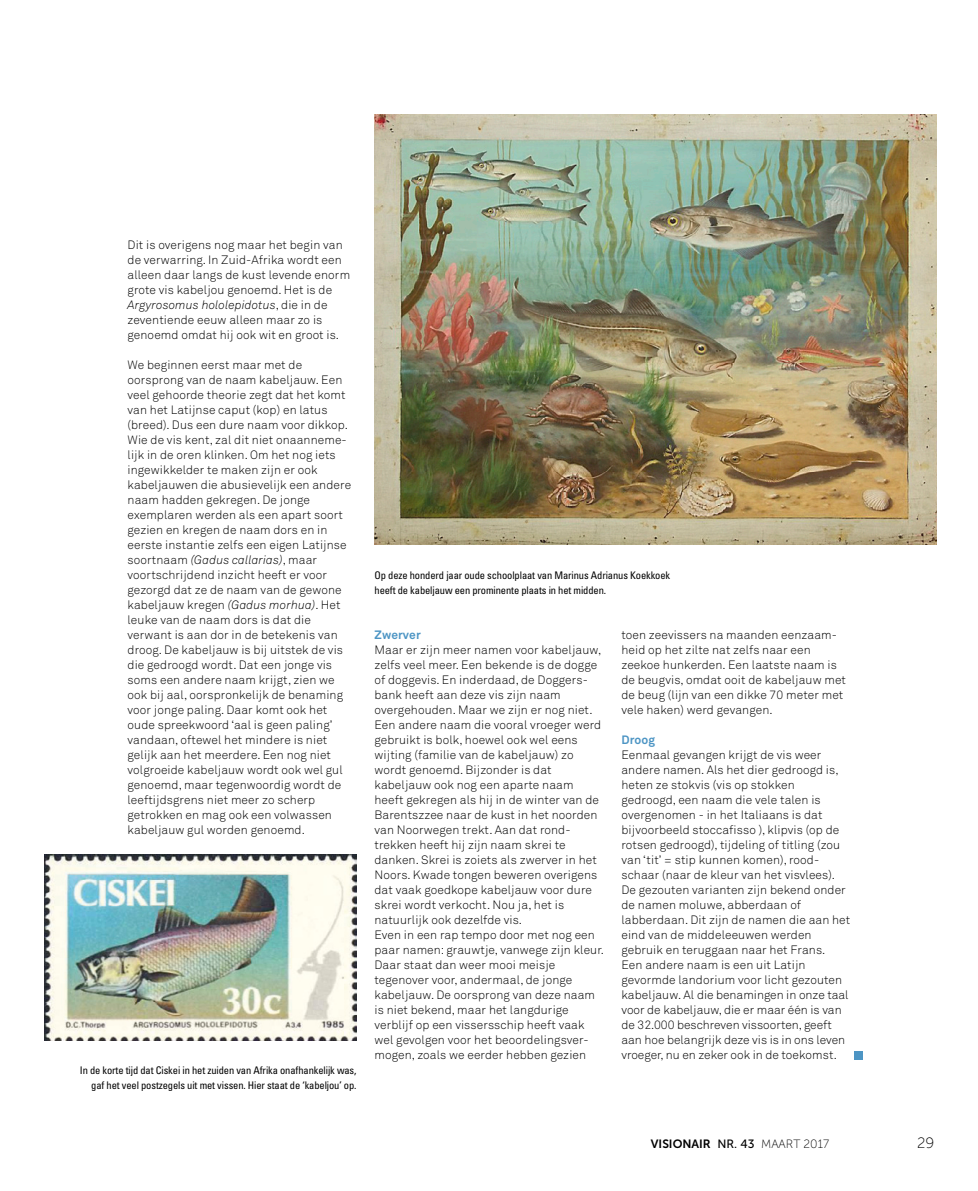
<style>
.page{position:relative;width:978px;height:1191px;background:#fff}
.page>*{position:absolute;margin:0;border:0;box-sizing:border-box;transform-origin:0 0}
.t1{font:15px "Museo Sans 100";color:#000}
.VIS___Plat_Akurat_8{font:300 12px/15px "Akkurat";letter-spacing:.01em;color:#000}
.t2{font:12px "Museo Sans 700";color:#000}
.VIS___Tussenkopje_Ak{font:700 12px "Akkurat";letter-spacing:.01em;color:#4d95c4}
.VIS___Plat_Akurat_8-2{font:700 12px "Akkurat";letter-spacing:.01em;color:#4d95c4}
.VIS___Fotobijschrift{font:condensed 10.5px "Univers";letter-spacing:-.01em;color:#000}
.s1{font-style:italic}
.s2{font-family:"Museo Sans 500"}
.s3{font-family:"Museo Sans 100"}
</style>
<div class="page">
<img style="left:44px;top:854px;width:312px;height:186px">
<img style="left:375px;top:114px;width:562px;height:430px">
<div style="left:855px;top:1051px;width:8px;height:8px;background:#4d95c4"></div>
<p class="VIS___Plat_Akurat_8" style="left:128px;top:238px;width:224px">Dit is overigens nog maar het begin van de verwarring. In Zuid-Afrika wordt een alleen daar langs de kust levende enorm grote vis kabeljou genoemd. Het is de <span class="s1">Argyrosomus hololepidotus</span>, die in de zeventiende eeuw alleen maar zo is genoemd omdat hij ook wit en groot is.</p>
<p class="VIS___Plat_Akurat_8" style="left:128px;top:358px;width:225px">We beginnen eerst maar met de oorsprong van de naam kabeljauw. Een veel gehoorde theorie zegt dat het komt van het Latijnse caput (kop) en latus (breed). Dus een dure naam voor dikkop.<br>Wie de vis kent, zal dit niet onaanneme&shy;lijk in de oren klinken. Om het nog iets ingewikkelder te maken zijn er ook kabeljauwen die abusievelijk een andere naam hadden gekregen. De jonge exemplaren werden als een apart soort gezien en kregen de naam dors en in eerste instantie zelfs een eigen Latijnse soortnaam <span class="s1">(Gadus callarias)</span>, maar voortschrijdend inzicht heeft er voor gezorgd dat ze de naam van de gewone kabeljauw kregen <span class="s1">(Gadus morhua)</span>. Het leuke van de naam dors is dat die verwant is aan dor in de betekenis van droog. De kabeljauw is bij uitstek de vis die gedroogd wordt. Dat een jonge vis soms een andere naam krijgt, zien we ook bij aal, oorspronkelijk de benaming voor jonge paling. Daar komt ook het oude spreekwoord ‘aal is geen paling’ vandaan, oftewel het mindere is niet gelijk aan het meerdere. Een nog niet volgroeide kabeljauw wordt ook wel gul genoemd, maar tegenwoordig wordt de leeftijdsgrens niet meer zo scherp getrokken en mag ook een volwassen kabeljauw gul worden genoemd.</p>
<p class="VIS___Fotobijschrift" style="left:80px;top:1064px;width:278px">In de korte tijd dat Ciskei in het zuiden van Afrika onafhankelijk was,</p>
<p class="VIS___Fotobijschrift" style="left:91px;top:1079px;width:267px">gaf het veel postzegels uit met vissen. Hier staat de ‘kabeljou’ op.</p>
<p class="VIS___Fotobijschrift" style="left:375px;top:569px;width:297px">Op deze honderd jaar oude schoolplaat van Marinus Adrianus Koekkoek</p>
<p class="VIS___Fotobijschrift" style="left:375px;top:584px;width:233px">heeft de kabeljauw een prominente plaats in het midden.</p>
<p class="VIS___Tussenkopje_Ak" style="left:375px;top:627px;width:48px">Zwerver</p>
<p class="VIS___Plat_Akurat_8" style="left:375px;top:643px;width:228px">Maar er zijn meer namen voor kabeljauw, zelfs veel meer. Een bekende is de dogge of doggevis. En inderdaad, de Doggers&shy;bank heeft aan deze vis zijn naam overgehouden. Maar we zijn er nog niet.<br>Een andere naam die vooral vroeger werd gebruikt is bolk, hoewel ook wel eens wijting (familie van de kabeljauw) zo wordt genoemd. Bijzonder is dat kabeljauw ook nog een aparte naam heeft gekregen als hij in de winter van de Barentszzee naar de kust in het noorden van Noorwegen trekt. Aan dat rond&shy;trekken heeft hij zijn naam skrei te danken. Skrei is zoiets als zwerver in het Noors. Kwade tongen beweren overigens dat vaak goedkope kabeljauw voor dure skrei wordt verkocht. Nou ja, het is natuurlijk ook dezelfde vis.</p>
<p class="VIS___Plat_Akurat_8" style="left:375px;top:928px;width:231px">Even in een rap tempo door met nog een paar namen: grauwtje, vanwege zijn kleur.<br>Daar staat dan weer mooi meisje tegenover voor, andermaal, de jonge kabeljauw. De oorsprong van deze naam is niet bekend, maar het langdurige verblijf op een vissersschip heeft vaak wel gevolgen voor het beoordelingsver&shy;mogen, zoals we eerder hebben gezien</p>
<p class="VIS___Plat_Akurat_8" style="left:621px;top:628px;width:226px">toen zeevissers na maanden eenzaam&shy;heid op het zilte nat zelfs naar een zeekoe hunkerden. Een laatste naam is de beugvis, omdat ooit de kabeljauw met de beug (lijn van een dikke 70 meter met vele haken) werd gevangen.</p>
<p class="VIS___Plat_Akurat_8-2" style="left:621px;top:732px;width:35px">Droog</p>
<p class="VIS___Plat_Akurat_8" style="left:621px;top:748px;width:230px">Eenmaal gevangen krijgt de vis weer andere namen. Als het dier gedroogd is, heten ze stokvis (vis op stokken gedroogd, een naam die vele talen is overgenomen - in het Italiaans is dat bijvoorbeeld stoccafisso ), klipvis (op de rotsen gedroogd), tijdeling of titling (zou van ‘tit’ = stip kunnen komen), rood&shy;schaar (naar de kleur van het visvlees).<br>De gezouten varianten zijn bekend onder de namen moluwe, abberdaan of labberdaan. Dit zijn de namen die aan het eind van de middeleeuwen werden gebruik en teruggaan naar het Frans.<br>Een andere naam is een uit Latijn gevormde landorium voor licht gezouten kabeljauw. Al die benamingen in onze taal voor de kabeljauw, die er maar één is van de 32.000 beschreven vissoorten, geeft aan hoe belangrijk deze vis is in ons leven vroeger, nu en zeker ook in de toekomst.</p>
<p class="t2" style="left:651px;top:1137px;width:180px">VISIONAIR <span class="s2">NR. 43</span> <span class="s3">MAART 2017</span></p>
<p class="t1" style="left:917px;top:1135px;width:19px">29</p>
</div>
